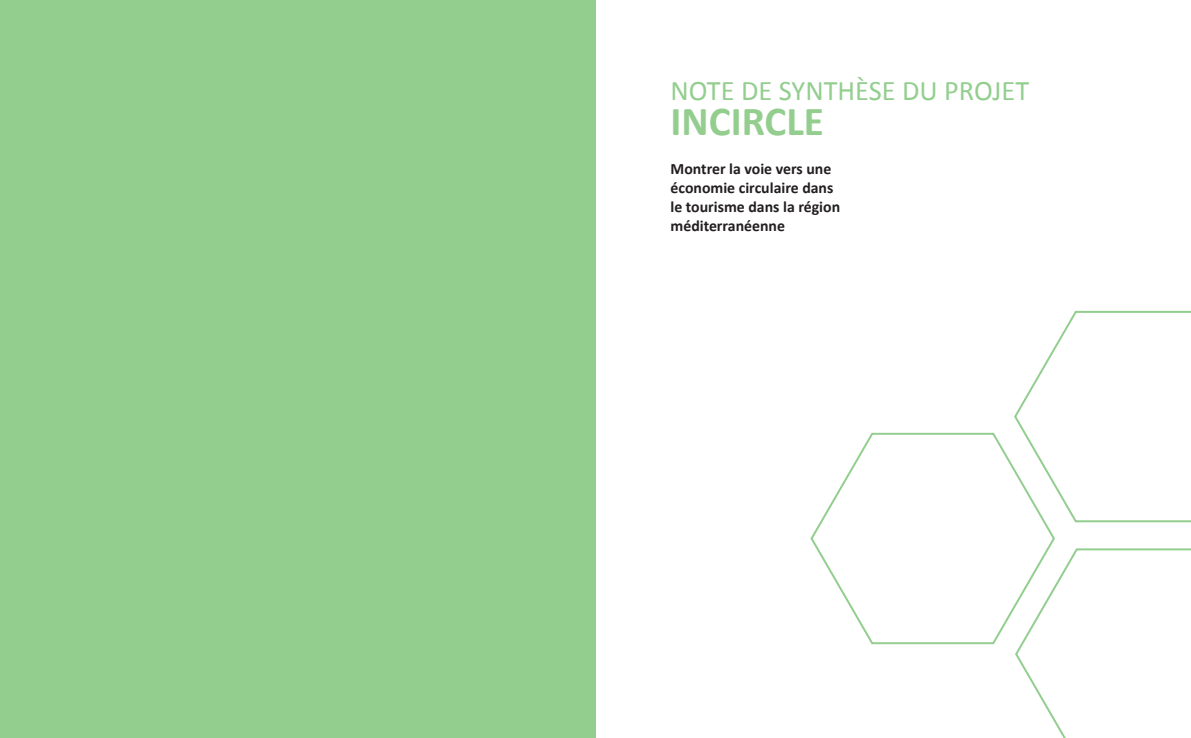
<style>
.page{position:relative;width:1191px;height:738px;background:#fff}
.page>*{position:absolute;margin:0;border:0;box-sizing:border-box;transform-origin:0 0}
.t1{font:700 41.3px "Calibri";color:#93ce8f}
.t2{font:28.4px "Calibri";color:#93ce8f}
.t3{font:700 15.8px/19px "Calibri";color:#231f20}
</style>
<div class="page">
<div style="left:0;top:0;width:595px;height:737px;background:#93ce8f"></div>
<svg style="left:1015px;top:548px;width:176px;height:189px"></svg>
<svg style="left:1014px;top:310px;width:177px;height:213px"></svg>
<svg style="left:810px;top:430px;width:246px;height:214px"></svg>
<h2 class="t2" style="left:670px;top:73px;width:360px">NOTE DE SYNTHÈSE DU PROJET</h2>
<h1 class="t1" style="left:670px;top:94px;width:155px">INCIRCLE</h1>
<p class="t3" style="left:670px;top:159px;width:171px">Montrer la voie vers une économie circulaire dans le tourisme dans la région méditerranéenne</p>
</div>
